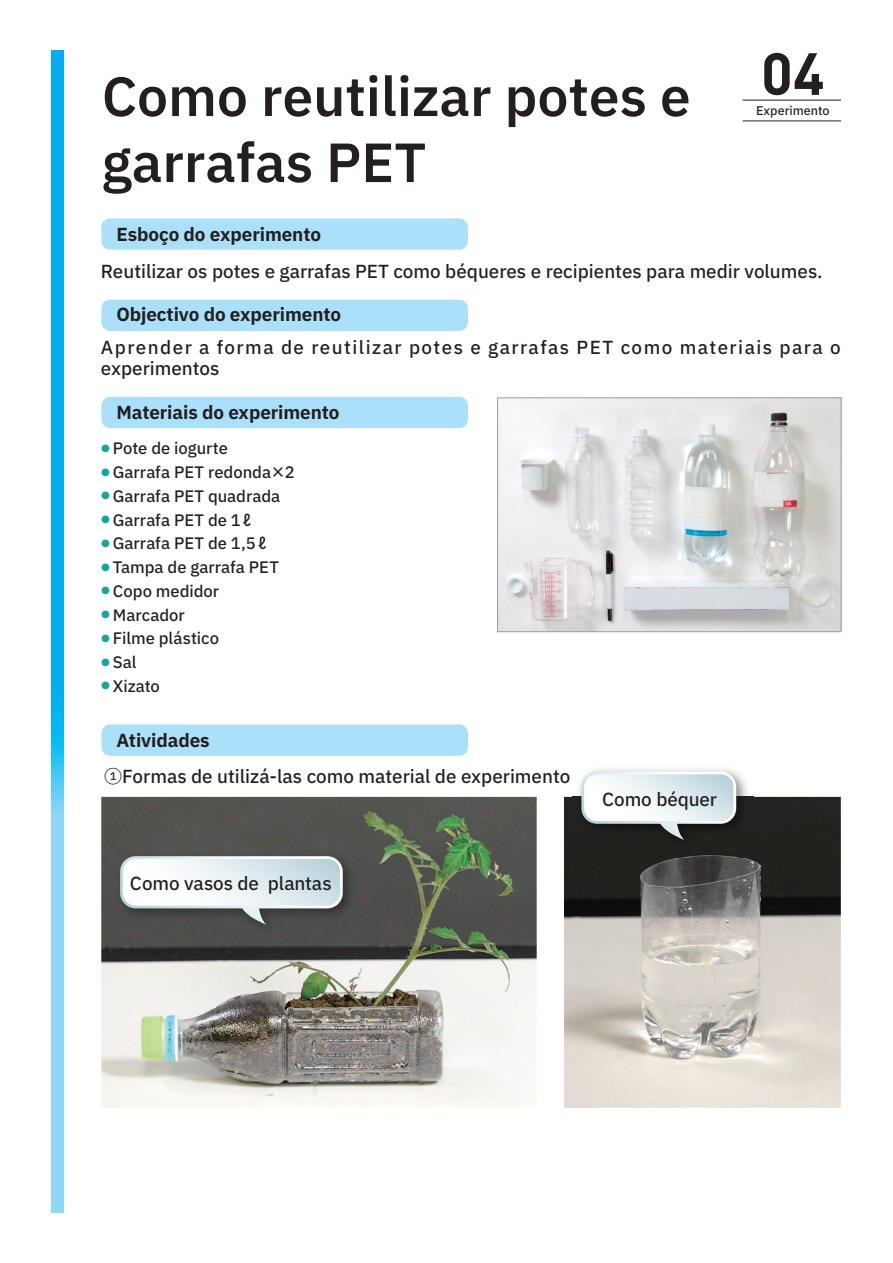
<style>
.page{position:relative;width:893px;height:1263px;background:#fff}
.page>*{position:absolute;margin:0;border:0;box-sizing:border-box;transform-origin:0 0}
.t1{font:700 58.5px "DIN";color:#231f20}
.t2{font:52.5px/66px "IBM Plex Sans JP Sm Bld";color:#231f20}
.t3{font:18px "IBM Plex Sans JP Medm";color:#231f20}
.t4{font:18px/21px "IBM Plex Sans JP Medm";letter-spacing:.08em;color:#231f20}
.t5{font:700 18px "IBM Plex Sans JP";letter-spacing:-.005em;color:#231f20}
.t6{font:15.9px "IBM Plex Sans JP Medm";color:#231f20}
.t7{font:12px "IBM Plex Sans JP Medm";color:#231f20}
</style>
<div class="page">
<svg style="left:51px;top:50px;width:13px;height:1162px;background:#34bef2"></svg>
<img style="left:101px;top:797px;width:436px;height:311px">
<img style="left:564px;top:797px;width:277px;height:311px">
<img style="left:499px;top:400px;width:340px;height:230px">
<div style="left:497px;top:398px;width:344px;height:234px;border:1px solid #9b9da0"></div>
<hr style="left:743px;top:100px;width:98px;height:1px;background:#231f20">
<hr style="left:743px;top:121px;width:98px;height:1px;background:#231f20">
<div style="left:112px;top:848px;width:248px;height:94px;background:#4e4f4d"></div>
<svg style="left:120px;top:856px;width:223px;height:68px"></svg>
<img style="left:573px;top:769px;width:180px;height:88px">
<svg style="left:581px;top:771px;width:155px;height:69px"></svg>
<div style="left:101px;top:724px;width:367px;height:32px;background:#aae0f9;border-radius:9px"></div>
<div style="left:101px;top:300px;width:367px;height:31px;background:#aae0f9;border-radius:9px"></div>
<div style="left:101px;top:218px;width:367px;height:32px;background:#aae0f9;border-radius:9px"></div>
<div style="left:101px;top:397px;width:367px;height:31px;background:#aae0f9;border-radius:9px"></div>
<h2 class="t2" style="left:102px;top:60px;width:590px">Como reutilizar potes e garrafas PET</h2>
<p class="t5" style="left:117px;top:221px;width:206px">Esboço do experimento</p>
<h1 class="t1" style="left:761px;top:35px;width:65px">04</h1>
<p class="t7" style="left:756px;top:102px;width:75px">Experimento</p>
<p class="t3" style="left:101px;top:258px;width:723px">Reutilizar os potes e garrafas PET como béqueres e recipientes para medir volumes.</p>
<p class="t5" style="left:117px;top:301px;width:226px">Objectivo do experimento</p>
<p class="t4" style="left:101px;top:336px;width:741px">Aprender a forma de reutilizar potes e garrafas PET como materiais para o experimentos</p>
<p class="t5" style="left:117px;top:399px;width:225px">Materiais do experimento</p>
<p class="t6" style="left:101px;top:437px;width:128px"><sup>●</sup> Pote de iogurte</p>
<p class="t6" style="left:101px;top:460px;width:195px"><sup>●</sup> Garrafa PET redonda×2</p>
<p class="t6" style="left:101px;top:484px;width:181px"><sup>●</sup> Garrafa PET quadrada</p>
<p class="t6" style="left:101px;top:508px;width:155px"><sup>●</sup> Garrafa PET de 1ℓ</p>
<p class="t6" style="left:101px;top:532px;width:171px"><sup>●</sup> Garrafa PET de 1,5ℓ</p>
<p class="t6" style="left:101px;top:555px;width:179px"><sup>●</sup> Tampa de garrafa PET</p>
<p class="t6" style="left:101px;top:579px;width:120px"><sup>●</sup> Copo medidor</p>
<p class="t6" style="left:101px;top:603px;width:85px"><sup>●</sup> Marcador</p>
<p class="t6" style="left:101px;top:627px;width:120px"><sup>●</sup> Filme plástico</p>
<p class="t6" style="left:101px;top:650px;width:37px"><sup>●</sup> Sal</p>
<p class="t6" style="left:101px;top:674px;width:60px"><sup>●</sup> Xizato</p>
<p class="t5" style="left:117px;top:727px;width:95px">Atividades</p>
<p class="t3" style="left:104px;top:763px;width:468px">①Formas de utilizá-las como material de experimento</p>
<p class="t3" style="left:130px;top:870px;width:203px">Como vasos de plantas</p>
<p class="t3" style="left:602px;top:786px;width:116px">Como béquer</p>
</div>
